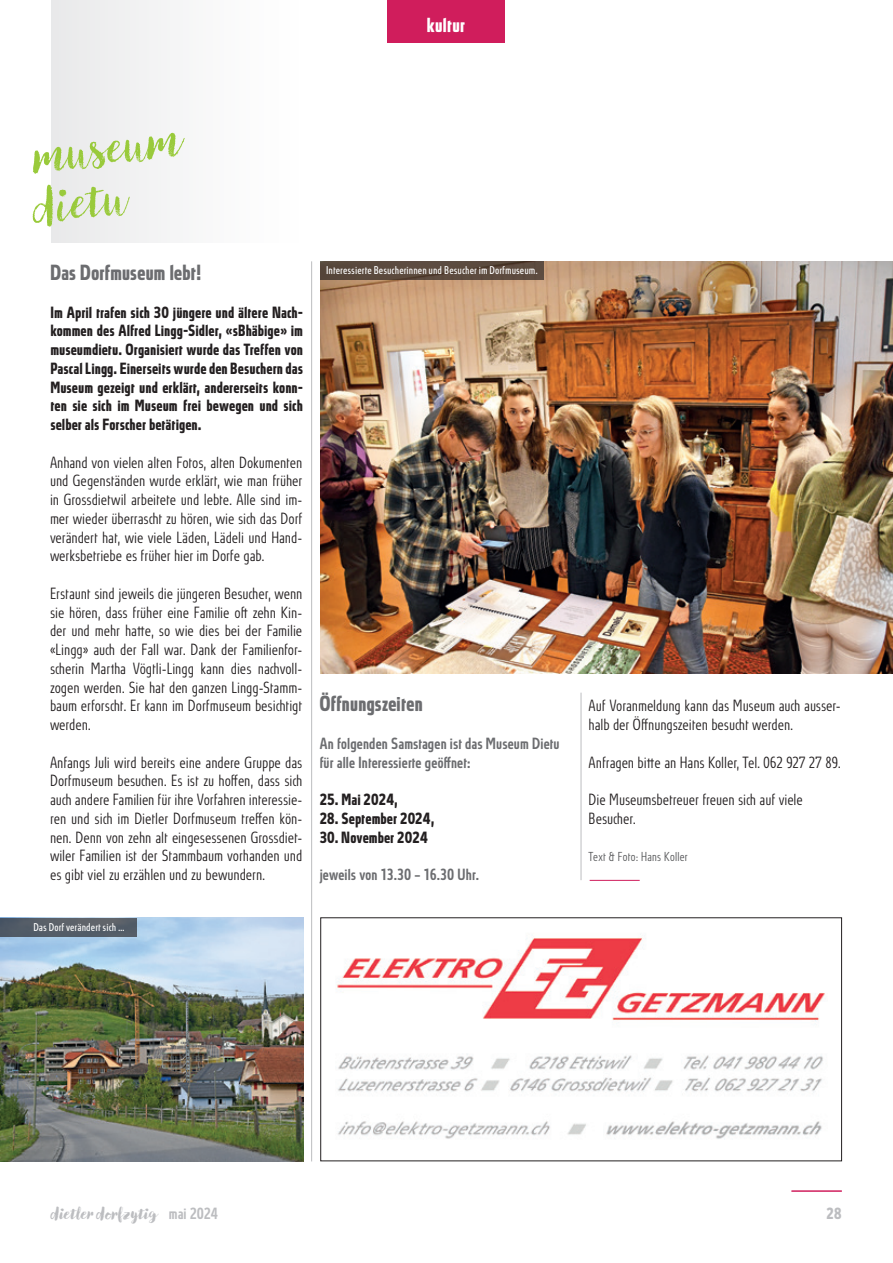
<style>
.page{position:relative;width:893px;height:1263px;background:#fff}
.page>*{position:absolute;margin:0;border:0;box-sizing:border-box;transform-origin:0 0}
.t1{font:48px "Canvas Script";color:#99ca3b}
.t2{font:700 20.25px "Absolut Standard Cond";letter-spacing:.02em;color:#6c6d70}
.t3{font:700 18.75px "Absolut Standard Cond";letter-spacing:.03em;color:#fff}
.t4{font:800 16.5px "Canvas Script";letter-spacing:-.005em;color:#bcbdc0}
.t5{font:300 15px/18.8px "Absolut Standard Cond";color:#231f20;text-align:justify}
.t6{font:700 15px/18.8px "Absolut Standard Cond";letter-spacing:.03em;color:#231f20;text-align:justify}
.t7{font:500 15px/18.8px "Absolut Standard Cond";letter-spacing:.005em;color:#6c6d70}
.t8{font:700 15px "Absolut Standard Cond";color:#bcbdc0}
.t9{font:300 12px "Absolut Standard Cond";letter-spacing:.005em;color:#57585a}
.t10{font:10.5px "Absolut Standard Cond";letter-spacing:.02em;color:#fff}
.s1{font-family:"Absolut Standard Cond";font-weight:500;font-size:15px}
</style>
<div class="page">
<hr style="left:791px;top:1191px;width:51px;height:1px;background:#d01d5c">
<hr style="left:311px;top:261px;width:1px;height:900px;background:#bcbdc0">
<img style="left:337px;top:934px;width:488px;height:206px">
<div style="left:320px;top:917px;width:522px;height:244px;border:1px solid #231f20"></div>
<div style="left:51px;top:0;width:252px;height:243px;background:#f5f5f6"></div>
<hr style="left:590px;top:880px;width:50px;height:1px;background:#d01d5c">
<hr style="left:581px;top:693px;width:1px;height:187px;background:#bcbdc0">
<img style="left:320px;top:261px;width:573px;height:413px">
<div style="left:320px;top:261px;width:224px;height:19px;background:#5c4a3e"></div>
<img style="left:0;top:918px;width:303px;height:243px">
<div style="left:0;top:918px;width:136px;height:18px;background:#555e68"></div>
<div style="left:388px;top:0;width:117px;height:43px;background:#d01d5c"></div>
<p class="t3" style="left:427px;top:13px;width:40px">kultur</p>
<p class="t1" style="left:30px;top:126px;width:151px;rotate:-7deg">museum</p>
<p class="t1" style="left:29px;top:177px;width:96px;rotate:-7deg">dietu</p>
<p class="t2" style="left:51px;top:260px;width:152px">Das Dorfmuseum lebt!</p>
<p class="t6" style="left:51px;top:303px;width:254px">Im April trafen sich 30 jüngere und ältere Nach&shy;kommen des Alfred Lingg-Sidler, «sBhäbige» im museumdietu. Organisiert wurde das Treffen von Pascal Lingg. Einerseits wurde den Besuchern das Museum gezeigt und erklärt, andererseits konn&shy;ten sie sich im Museum frei bewegen und sich selber als Forscher betätigen.</p>
<p class="t5" style="left:51px;top:453px;width:254px">Anhand von vielen alten Fotos, alten Dokumenten und Gegenständen wurde erklärt, wie man früher in Grossdietwil arbeitete und lebte. Alle sind im&shy;mer wieder überrascht zu hören, wie sich das Dorf verändert hat, wie viele Läden, Lädeli und Hand&shy;werksbetriebe es früher hier im Dorfe gab.</p>
<p class="t5" style="left:51px;top:584px;width:254px">Erstaunt sind jeweils die jüngeren Besucher, wenn sie hören, dass früher eine Familie oft zehn Kin&shy;der und mehr hatte, so wie dies bei der Familie «Lingg» auch der Fall war. Dank der Familienfor&shy;scherin Martha Vögtli-Lingg kann dies nachvoll&shy;zogen werden. Sie hat den ganzen Lingg-Stamm&shy;baum erforscht. Er kann im Dorfmuseum besichtigt werden.</p>
<p class="t5" style="left:51px;top:753px;width:254px">Anfangs Juli wird bereits eine andere Gruppe das Dorfmuseum besuchen. Es ist zu hoffen, dass sich auch andere Familien für ihre Vorfahren interessie&shy;ren und sich im Dietler Dorfmuseum treffen kön&shy;nen. Denn von zehn alt eingesessenen Grossdiet&shy;wiler Familien ist der Stammbaum vorhanden und es gibt viel zu erzählen und zu bewundern.</p>
<p class="t10" style="left:34px;top:920px;width:93px">Das Dorf verändert sich …</p>
<p class="t10" style="left:327px;top:264px;width:213px">Interessierte Besucherinnen und Besucher im Dorfmuseum.</p>
<p class="t2" style="left:320px;top:691px;width:104px">Öffnungszeiten</p>
<p class="t7" style="left:320px;top:734px;width:241px">An folgenden Samstagen ist das Museum Dietu für alle Interessierte geöffnet:</p>
<p class="t6" style="left:320px;top:790px;width:79px">25. Mai 2024,</p>
<p class="t6" style="left:320px;top:809px;width:116px">28. September 2024,</p>
<p class="t6" style="left:320px;top:828px;width:109px">30. November 2024</p>
<p class="t7" style="left:320px;top:865px;width:161px">jeweils von 13.30 – 16.30 Uhr.</p>
<p class="t5" style="left:590px;top:696px;width:254px">Auf Voranmeldung kann das Museum auch ausser&shy;halb der Öffnungszeiten besucht werden.</p>
<p class="t5" style="left:590px;top:753px;width:254px">Anfragen bitte an Hans Koller, Tel. 062 927 27 89.</p>
<p class="t5" style="left:590px;top:790px;width:216px">Die Museumsbetreuer freuen sich auf viele</p>
<p class="t5" style="left:590px;top:809px;width:48px">Besucher.</p>
<p class="t9" style="left:590px;top:849px;width:101px">Text &amp; Foto: Hans Koller</p>
<p class="t4" style="left:51px;top:1203px;width:169px">dietler dorfzytig <span class="s1">mai 2024</span></p>
<p class="t8" style="left:827px;top:1204px;width:16px">28</p>
</div>
